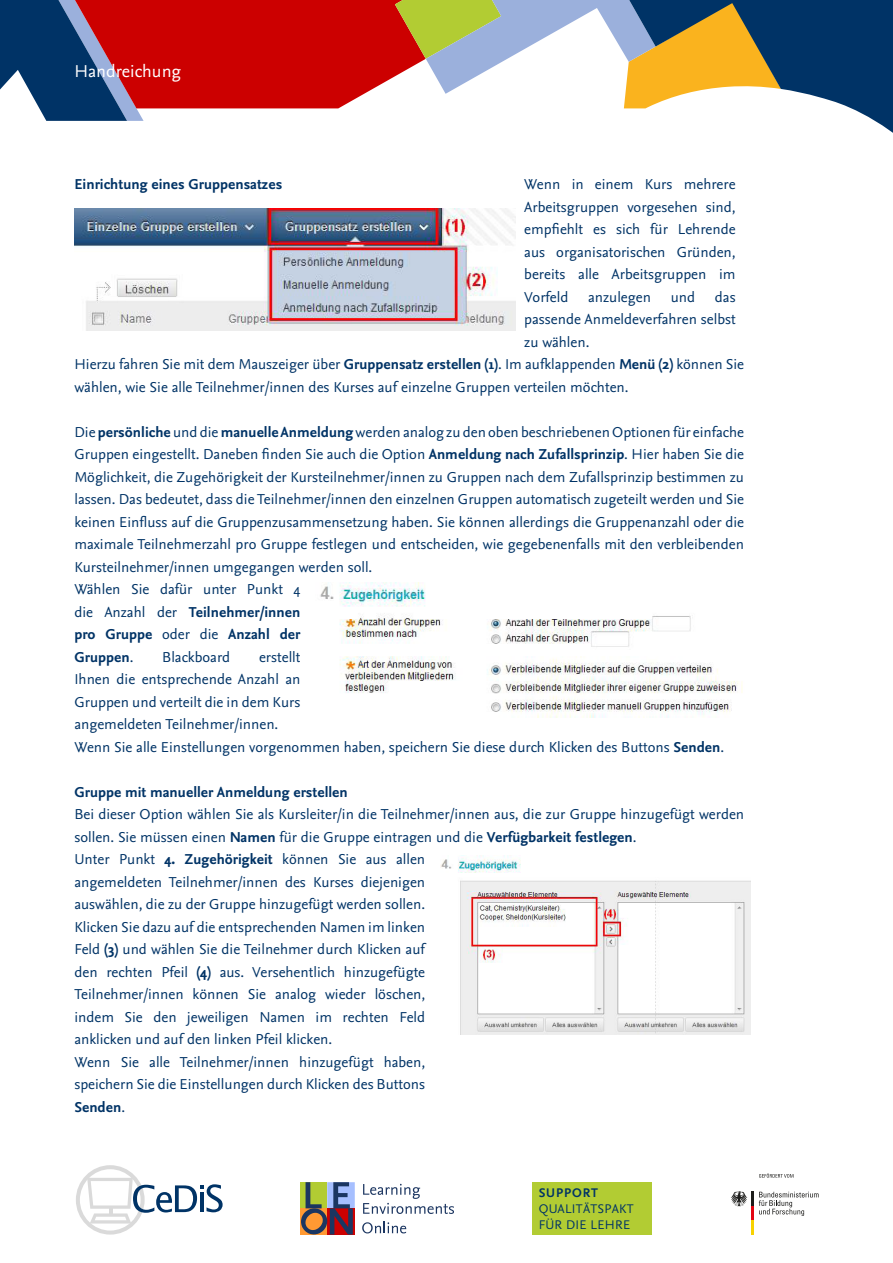
<style>
.page{position:relative;width:893px;height:1263px;background:#fff}
.page>*{position:absolute;margin:0;border:0;box-sizing:border-box;transform-origin:0 0}
.t1{font:18px "Nexus Sans Pro";color:#fff}
.Text_Fliesstext_Bloc{font:15px/22.5px "Nexus Sans Pro";color:#036;text-align:justify}
.Text_Fliesstext_Bold{font:700 15px "Nexus Sans Pro";color:#036}
.t2{font:13.05px/15.8px "Nexus Sans";letter-spacing:.025em;color:#036}
.t3{font:700 13.05px "Nexus Sans";letter-spacing:.075em;color:#036}
.s1{font-weight:700}
</style>
<div class="page">
<svg style="left:0;top:0;width:893px;height:133px"></svg>
<svg style="left:731px;top:1191px;width:88px;height:43px"></svg>
<svg style="left:759px;top:1173px;width:34px;height:5px"></svg>
<svg style="left:76px;top:1165px;width:147px;height:69px"></svg>
<div style="left:300px;top:1182px;width:27px;height:26px;background:#b2cc33"></div>
<div style="left:327px;top:1182px;width:28px;height:26px;background:#a6bfff"></div>
<div style="left:327px;top:1208px;width:28px;height:26px;background:#c00"></div>
<div style="left:300px;top:1208px;width:27px;height:26px;background:#f93"></div>
<svg style="left:301px;top:1182px;width:52px;height:52px"></svg>
<svg style="left:363px;top:1184px;width:90px;height:30px"></svg>
<svg style="left:362px;top:1221px;width:44px;height:12px"></svg>
<div style="left:533px;top:1182px;width:119px;height:52px;background:#b2cc33"></div>
<img style="left:74px;top:209px;width:441px;height:122px">
<img style="left:320px;top:583px;width:423px;height:135px">
<img style="left:441px;top:855px;width:309px;height:179px">
<p class="t1" style="left:74px;top:57px;width:108px">Handreichung</p>
<p class="Text_Fliesstext_Bold" style="left:74px;top:173px;width:209px">Einrichtung eines Gruppensatzes</p>
<p class="Text_Fliesstext_Bloc" style="left:524px;top:172px;width:213px">Wenn in einem Kurs mehrere Arbeitsgruppen vorgesehen sind, empfiehlt es sich für Lehrende aus organisatorischen Gründen, bereits alle Arbeitsgruppen im Vorfeld</p>
<p class="Text_Fliesstext_Bloc" style="left:524px;top:285px;width:213px;text-indent:191px">das passende Anmeldeverfahren selbst zu wählen.</p>
<p class="Text_Fliesstext_Bloc" style="left:588px;top:285px;width:64px">anzulegen</p>
<p class="Text_Fliesstext_Bloc" style="left:671px;top:285px;width:26px">und</p>
<p class="Text_Fliesstext_Bloc" style="left:74px;top:352px;width:671px">Hierzu fahren Sie mit dem Mauszeiger über <span class="s1">Gruppensatz erstellen (1)</span>. Im aufklappenden <span class="s1">Menü (2)</span> können Sie wählen, wie Sie alle Teilnehmer/innen des Kurses auf einzelne Gruppen verteilen möchten.</p>
<p class="Text_Fliesstext_Bloc" style="left:74px;top:420px;width:671px">Die <span class="s1">persönliche</span> und die <span class="s1">manuelle Anmeldung</span> werden analog zu den oben beschriebenen Optionen für einfache Gruppen eingestellt. Daneben finden Sie auch die Option <span class="s1">Anmeldung nach Zufallsprinzip</span>. Hier haben Sie die Möglichkeit, die Zugehörigkeit der Kursteilnehmer/innen zu Gruppen nach dem Zufallsprinzip bestimmen zu lassen. Das bedeutet, dass die Teilnehmer/innen den einzelnen Gruppen automatisch zugeteilt werden und Sie keinen Einfluss auf die Gruppenzusammensetzung haben. Sie können allerdings die Gruppenanzahl oder die maximale Teilnehmerzahl pro Gruppe festlegen und entscheiden, wie gegebenenfalls mit den verbleibenden Kursteilnehmer/innen umgegangen werden soll.</p>
<p class="Text_Fliesstext_Bloc" style="left:74px;top:577px;width:228px">Wählen Sie dafür unter Punkt 4 die Anzahl der <span class="s1">Teilnehmer/innen pro Gruppe</span> oder die <span class="s1">Anzahl der Gruppen</span>.</p>
<p class="Text_Fliesstext_Bloc" style="left:74px;top:645px;width:228px;text-indent:185px">erstellt Ihnen die entsprechende Anzahl an Gruppen und verteilt die in dem Kurs angemeldeten Teilnehmer/innen.</p>
<p class="Text_Fliesstext_Bloc" style="left:162px;top:645px;width:70px">Blackboard</p>
<p class="Text_Fliesstext_Bloc" style="left:74px;top:735px;width:651px">Wenn Sie alle Einstellungen vorgenommen haben, speichern Sie diese durch Klicken des Buttons <span class="s1">Senden</span>.</p>
<p class="Text_Fliesstext_Bold" style="left:74px;top:780px;width:275px">Gruppe mit manueller Anmeldung erstellen</p>
<p class="Text_Fliesstext_Bloc" style="left:74px;top:802px;width:671px">Bei dieser Option wählen Sie als Kursleiter/in die Teilnehmer/innen aus, die zur Gruppe hinzugefügt werden sollen. Sie müssen einen <span class="s1">Namen</span> für die Gruppe eintragen und die <span class="s1">Verfügbarkeit festlegen</span>.</p>
<p class="Text_Fliesstext_Bloc" style="left:74px;top:847px;width:352px">Unter Punkt <span class="s1">4. Zugehörigkeit</span> können Sie aus allen angemeldeten Teilnehmer/innen des Kurses diejenigen auswählen, die zu der Gruppe hinzugefügt werden sollen.<br>Klicken Sie dazu auf die entsprechenden Namen im linken Feld <span class="s1">(3)</span> und wählen Sie die Teilnehmer durch Klicken auf den rechten Pfeil <span class="s1">(4)</span> aus. Versehentlich hinzugefügte Teilnehmer/innen können Sie analog wieder löschen, indem Sie den jeweiligen Namen im rechten Feld anklicken und auf den linken Pfeil klicken.</p>
<p class="Text_Fliesstext_Bloc" style="left:74px;top:1050px;width:352px">Wenn Sie alle Teilnehmer/innen hinzugefügt haben, speichern Sie die Einstellungen durch Klicken des Buttons <span class="s1">Senden</span>.</p>
<p class="t3" style="left:539px;top:1185px;width:61px">SUPPORT</p>
<p class="t2" style="left:539px;top:1201px;width:97px">QUALITÄTSPAKT<br>FÜR DIE LEHRE</p>
</div>
